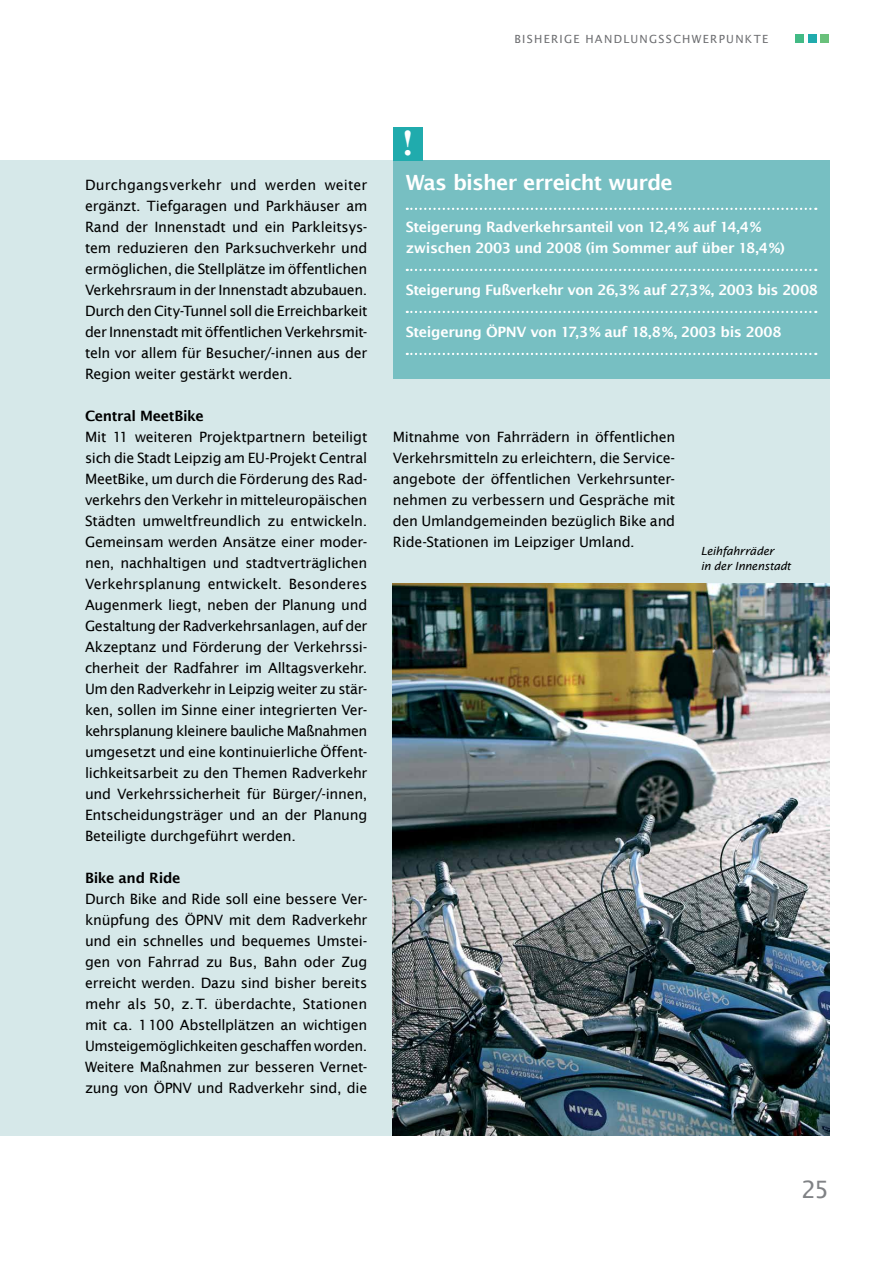
<style>
.page{position:relative;width:893px;height:1263px;background:#fff}
.page>*{position:absolute;margin:0;border:0;box-sizing:border-box;transform-origin:0 0}
.t1{font:700 36px "Times New Roman";color:#fff}
.t2{font:24px "Lucida Sans";color:#808285}
.t3{font:600 21px "Lucida Sans";letter-spacing:-.035em;color:#fff}
.t4{font:14.25px/21px "Lucida Sans";letter-spacing:-.02em;color:#000;text-align:justify}
.t5{font:600 14.25px/21px "Lucida Sans";letter-spacing:-.025em;color:#fff}
.t6{font:600 14.25px "Lucida Sans";letter-spacing:-.025em;color:#000}
.t7{font:11.25px "Lucida Sans";letter-spacing:.115em;color:#6d6e71}
.t8{font:italic 11.25px/15px "Lucida Sans";letter-spacing:-.015em;color:#000}
</style>
<div class="page">
<div style="left:795px;top:34px;width:9px;height:9px;background:#42ba85"></div>
<div style="left:808px;top:34px;width:8px;height:9px;background:#20abad"></div>
<div style="left:821px;top:34px;width:8px;height:9px;background:#6ac17b"></div>
<div style="left:0;top:160px;width:829px;height:975px;background:#d6e8e9"></div>
<div style="left:393px;top:160px;width:436px;height:219px;background:#77bfc2"></div>
<svg style="left:407px;top:208px;width:409px;height:2px"></svg>
<svg style="left:407px;top:269px;width:409px;height:2px"></svg>
<svg style="left:407px;top:311px;width:409px;height:2px"></svg>
<svg style="left:407px;top:353px;width:409px;height:2px"></svg>
<img style="left:393px;top:583px;width:436px;height:552px">
<div style="left:393px;top:127px;width:30px;height:33px;background:#20abad"></div>
<p class="t7" style="left:514px;top:32px;width:255px">Bisherige Handlungsschwerpunkte</p>
<p class="t4" style="left:85px;top:174px;width:284px">Durchgangsverkehr und werden weiter ergänzt. Tiefgaragen und Parkhäuser am Rand der Innenstadt und ein Parkleitsys&shy;tem reduzieren den Parksuchverkehr und ermöglichen, die Stellplätze im öffentlichen Verkehrsraum in der Innenstadt abzubauen.<br>Durch den City-Tunnel soll die Erreichbarkeit der Innenstadt mit öffentlichen Verkehrsmit&shy;teln vor allem für Besucher/-innen aus der Region weiter gestärkt werden.</p>
<p class="t6" style="left:85px;top:408px;width:120px">Central MeetBike</p>
<p class="t4" style="left:85px;top:426px;width:284px">Mit 11 weiteren Projektpartnern beteiligt sich die Stadt Leipzig am EU-Projekt Central MeetBike, um durch die Förderung des Rad&shy;verkehrs den Verkehr in mitteleuropäischen Städten umweltfreundlich zu entwickeln.<br>Gemeinsam werden Ansätze einer moder&shy;nen, nachhaltigen und stadtverträglichen Verkehrsplanung entwickelt. Besonderes Augenmerk liegt, neben der Planung und Gestaltung der Radverkehrsanlagen, auf der Akzeptanz und Förderung der Verkehrssi&shy;cherheit der Radfahrer im Alltagsverkehr.<br>Um den Radverkehr in Leipzig weiter zu stär&shy;ken, sollen im Sinne einer integrierten Ver&shy;kehrsplanung kleinere bauliche Maßnahmen umgesetzt und eine kontinuierliche Öffent&shy;lichkeitsarbeit zu den Themen Radverkehr und Verkehrssicherheit für Bürger/-innen, Entscheidungsträger und an der Planung Beteiligte durchgeführt werden.</p>
<p class="t6" style="left:85px;top:870px;width:97px">Bike and Ride</p>
<p class="t4" style="left:85px;top:889px;width:284px">Durch Bike and Ride soll eine bessere Ver&shy;knüpfung des ÖPNV mit dem Radverkehr und ein schnelles und bequemes Umstei&shy;gen von Fahrrad zu Bus, Bahn oder Zug erreicht werden. Dazu sind bisher bereits mehr als 50, z.T. überdachte, Stationen mit ca. 1100 Abstellplätzen an wichtigen Umsteigemöglichkeiten geschaffen worden.<br>Weitere Maßnahmen zur besseren Vernet&shy;zung von ÖPNV und Radverkehr sind, die</p>
<h1 class="t1" style="left:402px;top:118px;width:13px">!</h1>
<h3 class="t3" style="left:406px;top:171px;width:269px">Was bisher erreicht wurde</h3>
<p class="t5" style="left:406px;top:216px;width:381px">Steigerung Radverkehrsanteil von 12,4% auf 14,4% zwischen 2003 und 2008 (im Sommer auf über 18,4%)</p>
<p class="t5" style="left:406px;top:279px;width:414px">Steigerung Fußverkehr von 26,3% auf 27,3%, 2003 bis 2008</p>
<p class="t5" style="left:406px;top:321px;width:377px">Steigerung ÖPNV von 17,3% auf 18,8%, 2003 bis 2008</p>
<p class="t4" style="left:393px;top:427px;width:284px">Mitnahme von Fahrrädern in öffentlichen Verkehrsmitteln zu erleichtern, die Service&shy;angebote der öffentlichen Verkehrsunter&shy;nehmen zu verbessern und Gespräche mit den Umlandgemeinden bezüglich Bike and Ride-Stationen im Leipziger Umland.</p>
<p class="t8" style="left:701px;top:543px;width:92px">Leihfahrräder<br>in der Innenstadt</p>
<h2 class="t2" style="left:801px;top:1176px;width:30px">25</h2>
</div>
